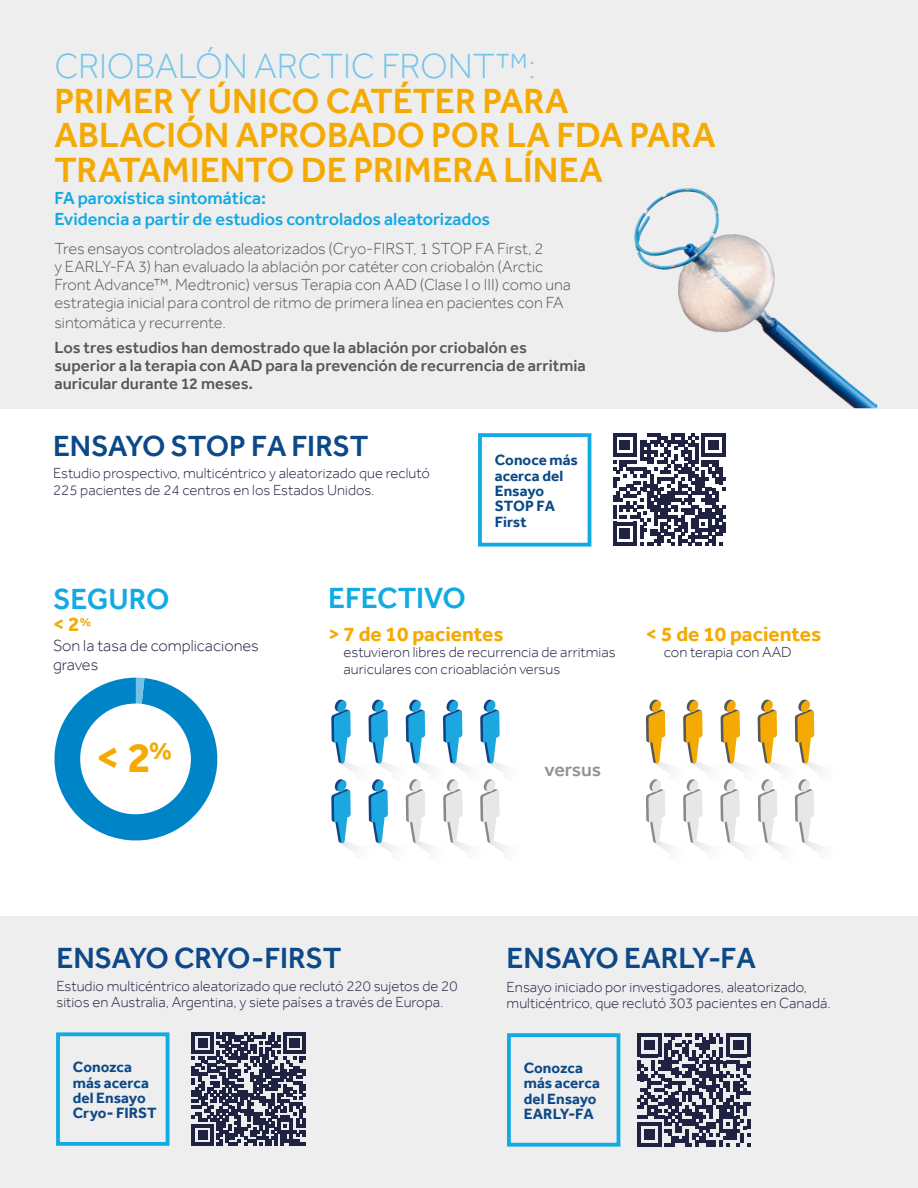
<style>
.page{position:relative;width:918px;height:1188px;background:#fff}
.page>*{position:absolute;margin:0;border:0;box-sizing:border-box;transform-origin:0 0}
.t1{font:700 43.65px "Effra";color:#f5aa03}
.t2{font:500 36px/34.5px "Effra";color:#f5aa03}
.t3{font:300 36px "Effra";letter-spacing:-.01em;color:#74c5ea}
.t4{font:500 30px "Effra";letter-spacing:-.015em;color:#0d4987}
.t5{font:500 30px "Effra";letter-spacing:-.01em;color:#11aae3}
.t6{font:700 25.35px "Effra";color:#f5aa03}
.t7{font:700 21px "Effra";color:#f5aa03}
.t8{font:500 19.5px "Effra";color:#929292}
.t9{font:500 18px/21px "Effra";letter-spacing:-.005em;color:#11aae3}
.t10{font:300 16.5px/18px "Effra";color:#575756}
.t11{font:500 16.5px/18px "Effra";color:#575756}
.t12{font:300 16.5px/19.5px "Effra";color:#1f2341}
.t13{font:700 15.3px/15.3px "Effra";letter-spacing:.005em;color:#0d4987}
.t14{font:300 15px/16.5px "Effra";color:#1f2341}
</style>
<div class="page">
<div style="left:0;top:0;width:918px;height:408px;background:#efeeee"></div>
<div style="left:0;top:916px;width:918px;height:272px;background:#efeeee"></div>
<svg style="left:613px;top:433px;width:113px;height:113px"></svg>
<hr style="left:722px;top:522px;width:4px;height:10px;background:#1f2341">
<svg style="left:331px;top:699px;width:20px;height:65px"></svg>
<svg style="left:646px;top:699px;width:19px;height:65px"></svg>
<img style="left:816px;top:764px;width:5px;height:9px">
<svg style="left:795px;top:699px;width:19px;height:61px"></svg>
<img style="left:779px;top:760px;width:37px;height:13px">
<svg style="left:758px;top:699px;width:19px;height:61px"></svg>
<img style="left:742px;top:760px;width:37px;height:13px">
<svg style="left:721px;top:699px;width:19px;height:61px"></svg>
<img style="left:693px;top:760px;width:49px;height:13px">
<svg style="left:683px;top:699px;width:20px;height:65px"></svg>
<img style="left:378px;top:763px;width:16px;height:10px">
<svg style="left:369px;top:699px;width:19px;height:65px"></svg>
<svg style="left:406px;top:699px;width:19px;height:65px"></svg>
<svg style="left:443px;top:699px;width:19px;height:65px"></svg>
<svg style="left:480px;top:699px;width:20px;height:65px"></svg>
<svg style="left:331px;top:779px;width:20px;height:65px"></svg>
<svg style="left:369px;top:779px;width:19px;height:65px"></svg>
<img style="left:502px;top:844px;width:3px;height:8px">
<svg style="left:480px;top:779px;width:20px;height:61px"></svg>
<img style="left:817px;top:844px;width:3px;height:9px">
<svg style="left:795px;top:779px;width:19px;height:61px"></svg>
<img style="left:465px;top:840px;width:37px;height:12px">
<svg style="left:443px;top:779px;width:20px;height:61px"></svg>
<img style="left:779px;top:840px;width:38px;height:13px">
<svg style="left:758px;top:779px;width:19px;height:61px"></svg>
<img style="left:416px;top:840px;width:49px;height:13px">
<svg style="left:406px;top:779px;width:19px;height:65px"></svg>
<img style="left:742px;top:840px;width:37px;height:12px">
<svg style="left:720px;top:779px;width:20px;height:61px"></svg>
<img style="left:705px;top:840px;width:37px;height:13px">
<svg style="left:683px;top:779px;width:20px;height:61px"></svg>
<img style="left:656px;top:840px;width:49px;height:13px">
<svg style="left:646px;top:779px;width:19px;height:65px"></svg>
<img style="left:634px;top:188px;width:243px;height:220px">
<svg style="left:54px;top:678px;width:164px;height:163px"></svg>
<div style="left:80px;top:704px;width:111px;height:110px;background:#fff;border-radius:50%"></div>
<svg style="left:192px;top:1032px;width:113px;height:114px"></svg>
<svg style="left:637px;top:1033px;width:113px;height:114px"></svg>
<div style="left:478px;top:433px;width:113px;height:114px;border:4px solid #11aae3"></div>
<div style="left:56px;top:1032px;width:113px;height:114px;border:4px solid #11aae3"></div>
<div style="left:507px;top:1033px;width:113px;height:114px;border:4px solid #11aae3"></div>
<h2 class="t3" style="left:54px;top:46px;width:483px">CRIOBALÓN ARCTIC FRONT™:</h2>
<h2 class="t2" style="left:54px;top:83px;width:663px">PRIMER Y ÚNICO CATÉTER PARA<br>ABLACIÓN APROBADO POR LA FDA PARA<br>TRATAMIENTO DE PRIMERA LÍNEA</h2>
<p class="t9" style="left:54px;top:188px;width:437px">FA paroxística sintomática:<br>Evidencia a partir de estudios controlados aleatorizados</p>
<p class="t10" style="left:54px;top:240px;width:518px">Tres ensayos controlados aleatorizados (Cryo-FIRST, 1 STOP FA First, 2<br>y EARLY-FA 3) han evaluado la ablación por catéter con criobalón (Arctic Front Advance™, Medtronic) versus Terapia con AAD (Clase I o III) como una estrategia inicial para control de ritmo de primera línea en pacientes con FA</p>
<p class="t10" style="left:54px;top:314px;width:173px">sintomática y recurrente.</p>
<p class="t11" style="left:54px;top:338px;width:533px">Los tres estudios han demostrado que la ablación por criobalón es superior a la terapia con AAD para la prevención de recurrencia de arritmia auricular durante 12 meses.</p>
<h3 class="t4" style="left:53px;top:428px;width:317px">ENSAYO STOP FA FIRST</h3>
<p class="t14" style="left:53px;top:465px;width:378px">Estudio prospectivo, multicéntrico y aleatorizado que reclutó<br>225 pacientes de 24 centros en los Estados Unidos.</p>
<p class="t13" style="left:495px;top:452px;width:85px">Conoce más acerca del<br>Ensayo<br>STOP FA<br>First</p>
<h3 class="t5" style="left:53px;top:581px;width:118px">SEGURO</h3>
<h3 class="t7" style="left:53px;top:611px;width:40px">&lt; 2<sup>%</sup></h3>
<p class="t12" style="left:53px;top:635px;width:207px">Son la tasa de complicaciones graves</p>
<h3 class="t6" style="left:149px;top:735px;width:25px">%</h3>
<h1 class="t1" style="left:96px;top:731px;width:56px">&lt;2</h1>
<h3 class="t5" style="left:328px;top:580px;width:139px">EFECTIVO</h3>
<h3 class="t7" style="left:328px;top:621px;width:177px">&gt; 7 de 10 pacientes</h3>
<p class="t14" style="left:344px;top:644px;width:274px">estuvieron libres de recurrencia de arritmias auriculares con crioablación versus</p>
<h3 class="t8" style="left:544px;top:758px;width:58px">versus</h3>
<h3 class="t7" style="left:646px;top:621px;width:177px">&lt; 5 de 10 pacientes</h3>
<p class="t14" style="left:664px;top:644px;width:129px">con terapia con AAD</p>
<h3 class="t4" style="left:56px;top:940px;width:286px">ENSAYO CRYO-FIRST</h3>
<p class="t14" style="left:56px;top:978px;width:403px">Estudio multicéntrico aleatorizado que reclutó 220 sujetos de 20 sitios en Australia, Argentina, y siete países a través de Europa.</p>
<h3 class="t4" style="left:507px;top:941px;width:251px">ENSAYO EARLY-FA</h3>
<p class="t14" style="left:507px;top:978px;width:326px">Ensayo iniciado por investigadores, aleatorizado, multicéntrico, que reclutó 303 pacientes en Canadá.</p>
<p class="t13" style="left:73px;top:1059px;width:85px">Conozca más acerca del Ensayo<br>Cryo- FIRST</p>
<p class="t13" style="left:524px;top:1060px;width:78px">Conozca más acerca del Ensayo<br>EARLY-FA</p>
</div>
